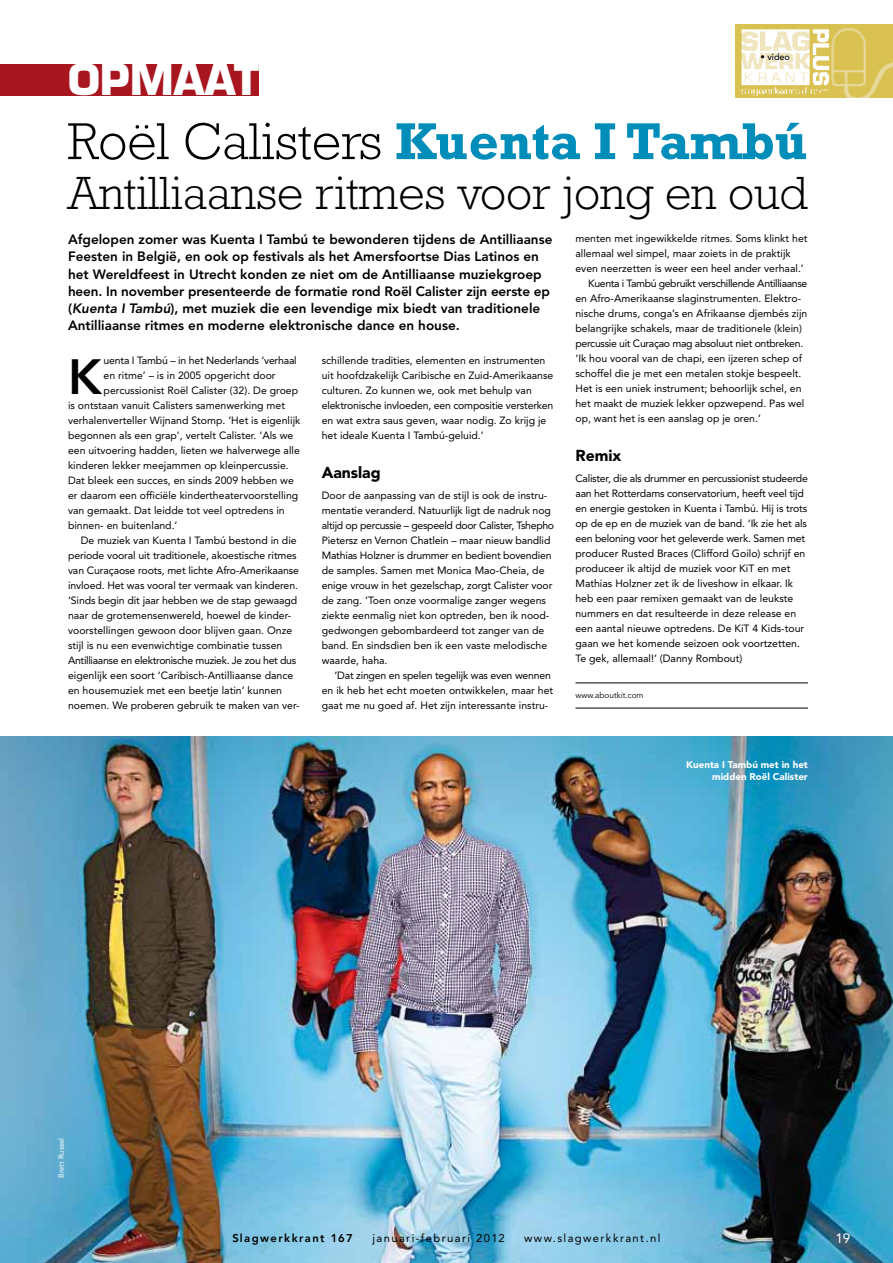
<style>
.page{position:relative;width:893px;height:1263px;background:#fff}
.page>*{position:absolute;margin:0;border:0;box-sizing:border-box;transform-origin:0 0}
.t1{font:300 52.65px "Rockwell Std";color:#000}
.t2{font:800 49.05px "Avenir LT Std";color:#000}
.t3{font:300 47.25px "Rockwell Std";color:#000}
.t4{font:700 42px "Eurostile LT Std";color:#fff}
.t5{font:900 15.75px "Avenir LT Std";color:#000}
.t6{font:800 13.5px/17.2px "Avenir LT Std";color:#000}
.t7{font:13.5px "Avenir LT Std";color:#fff}
.t8{font:11.25px "Avenir LT Std";letter-spacing:.125em;color:#000}
.t9{font:800 11.25px "Avenir LT Std";letter-spacing:.125em;color:#000}
.t10{font:10.5px/15px "Avenir LT Std";color:#000}
.t11{font:10.5px "Avenir LT Std";letter-spacing:-.03em;color:#000}
.t12{font:10.5px "Avenir LT Std";letter-spacing:-.035em;color:#000}
.t13{font:10.5px "Avenir LT Std";letter-spacing:-.02em;color:#000}
.t14{font:900 9.75px/11.7px "Avenir LT Std";color:#fff;text-align:right}
.t15{font:500 9px "Avenir LT Std";color:#000}
.t16{font:8.25px "Avenir LT Std";color:#000}
.t17{font:7.5px "Avenir LT Std";color:#fff}
.s1{font-weight:700;color:#008db9}
.s2{font-style:italic}
</style>
<div class="page">
<img style="left:0;top:736px;width:893px;height:527px">
<div style="left:0;top:64px;width:259px;height:31px;background:#a8161f"></div>
<hr style="left:575px;top:708px;width:233px;height:1px;background:#000">
<hr style="left:575px;top:682px;width:233px;height:1px;background:#000">
<img style="left:736px;top:24px;width:157px;height:74px">
<p class="t15" style="left:760px;top:52px;width:31px">• video</p>
<h3 class="t4" style="left:68px;top:54px;width:193px">OPMAAT</h3>
<h1 class="t1" style="left:68px;top:111px;width:741px">Roël Calisters <span class="s1">Kuenta I Tambú</span></h1>
<h3 class="t3" style="left:68px;top:166px;width:741px">Antilliaanse ritmes voor jong en oud</h3>
<p class="t6" style="left:68px;top:231px;width:486px">Afgelopen zomer was Kuenta I Tambú te bewonderen tijdens de Antilliaanse Feesten in België, en ook op festivals als het Amersfoortse Dias Latinos en het Wereldfeest in Utrecht konden ze niet om de Antilliaanse muziekgroep heen. In november presenteerde de formatie rond Roël Calister zijn eerste ep (<span class="s2">Kuenta I Tambú</span>), met muziek die een levendige mix biedt van traditionele Antilliaanse ritmes en moderne elektronische dance en house.</p>
<h2 class="t2" style="left:68px;top:348px;width:35px">K</h2>
<p class="t13" style="left:104px;top:354px;width:195px">uenta I Tambú – in het Nederlands ‘verhaal</p>
<p class="t10" style="left:104px;top:368px;width:173px">en ritme’ – is in 2005 opgericht door</p>
<p class="t10" style="left:104px;top:383px;width:196px">percussionist Roël Calister (32). De groep</p>
<p class="t10" style="left:68px;top:398px;width:219px">is ontstaan vanuit Calisters samenwerking met</p>
<p class="t10" style="left:68px;top:413px;width:234px">verhalenverteller Wijnand Stomp. ‘Het is eigenlijk</p>
<p class="t10" style="left:68px;top:428px;width:227px">begonnen als een grap’, vertelt Calister. ‘Als we</p>
<p class="t10" style="left:68px;top:443px;width:233px">een uitvoering hadden, lieten we halverwege alle</p>
<p class="t10" style="left:68px;top:458px;width:222px">kinderen lekker meejammen op kleinpercussie.</p>
<p class="t10" style="left:68px;top:473px;width:227px">Dat bleek een succes, en sinds 2009 hebben we</p>
<p class="t10" style="left:68px;top:488px;width:232px">er daarom een officiële kindertheatervoorstelling</p>
<p class="t10" style="left:68px;top:503px;width:218px">van gemaakt. Dat leidde tot veel optredens in</p>
<p class="t10" style="left:68px;top:518px;width:111px">binnen- en buitenland.’</p>
<p class="t10" style="left:81px;top:533px;width:217px">De muziek van Kuenta I Tambú bestond in die</p>
<p class="t10" style="left:68px;top:548px;width:230px">periode vooral uit traditionele, akoestische ritmes</p>
<p class="t10" style="left:68px;top:563px;width:233px">van Curaçaose roots, met lichte Afro-Amerikaanse</p>
<p class="t10" style="left:68px;top:578px;width:231px">invloed. Het was vooral ter vermaak van kinderen.</p>
<p class="t10" style="left:68px;top:593px;width:231px">‘Sinds begin dit jaar hebben we de stap gewaagd</p>
<p class="t10" style="left:68px;top:608px;width:225px">naar de grotemensenwereld, hoewel de kinder-</p>
<p class="t10" style="left:68px;top:623px;width:226px">voorstellingen gewoon door blijven gaan. Onze</p>
<p class="t10" style="left:68px;top:638px;width:216px">stijl is nu een evenwichtige combinatie tussen</p>
<p class="t11" style="left:68px;top:654px;width:230px">Antilliaanse en elektronische muziek. Je zou het dus</p>
<p class="t10" style="left:68px;top:668px;width:227px">eigenlijk een soort ‘Caribisch-Antilliaanse dance</p>
<p class="t10" style="left:68px;top:683px;width:215px">en housemuziek met een beetje latin’ kunnen</p>
<p class="t10" style="left:68px;top:698px;width:233px">noemen. We proberen gebruik te maken van ver-</p>
<p class="t10" style="left:322px;top:353px;width:233px">schillende tradities, elementen en instrumenten uit hoofdzakelijk Caribische en Zuid-Amerikaanse culturen. Zo kunnen we, ook met behulp van elektronische invloeden, een compositie versterken en wat extra saus geven, waar nodig. Zo krijg je het ideale Kuenta I Tambú-geluid.’</p>
<h3 class="t5" style="left:322px;top:463px;width:60px">Aanslag</h3>
<p class="t10" style="left:322px;top:488px;width:234px">Door de aanpassing van de stijl is ook de instru&shy;mentatie veranderd. Natuurlijk ligt de nadruk nog altijd op percussie – gespeeld door Calister, Tshepho Pietersz en Vernon Chatlein – maar nieuw bandlid Mathias Holzner is drummer en bedient bovendien de samples. Samen met Monica Mao-Cheia, de enige vrouw in het gezelschap, zorgt Calister voor de zang. ‘Toen onze voormalige zanger wegens ziekte eenmalig niet kon optreden, ben ik nood&shy;gedwongen gebombardeerd tot zanger van de band. En sindsdien ben ik een vaste melodische waarde, haha.</p>
<p class="t10" style="left:322px;top:668px;width:233px;text-indent:13px">‘Dat zingen en spelen tegelijk was even wennen en ik heb het echt moeten ontwikkelen, maar het gaat me nu goed af. Het zijn interessante instru-</p>
<p class="t10" style="left:575px;top:231px;width:234px">menten met ingewikkelde ritmes. Soms klinkt het</p>
<p class="t10" style="left:575px;top:246px;width:217px">allemaal wel simpel, maar zoiets in de praktijk</p>
<p class="t10" style="left:575px;top:261px;width:230px">even neerzetten is weer een heel ander verhaal.’</p>
<p class="t12" style="left:588px;top:277px;width:221px">Kuenta i Tambú gebruikt verschillende Antilliaanse</p>
<p class="t10" style="left:575px;top:291px;width:226px">en Afro-Amerikaanse slaginstrumenten. Elektro-</p>
<p class="t10" style="left:575px;top:306px;width:233px">nische drums, conga’s en Afrikaanse djembés zijn</p>
<p class="t10" style="left:575px;top:321px;width:228px">belangrijke schakels, maar de traditionele (klein)</p>
<p class="t11" style="left:575px;top:337px;width:229px">percussie uit Curaçao mag absoluut niet ontbreken.</p>
<p class="t10" style="left:575px;top:351px;width:228px">‘Ik hou vooral van de chapi, een ijzeren schep of</p>
<p class="t10" style="left:575px;top:366px;width:228px">schoffel die je met een metalen stokje bespeelt.</p>
<p class="t10" style="left:575px;top:381px;width:228px">Het is een uniek instrument; behoorlijk schel, en</p>
<p class="t10" style="left:575px;top:396px;width:230px">het maakt de muziek lekker opzwepend. Pas wel</p>
<p class="t10" style="left:575px;top:411px;width:187px">op, want het is een aanslag op je oren.’</p>
<h3 class="t5" style="left:575px;top:446px;width:47px">Remix</h3>
<p class="t10" style="left:575px;top:471px;width:234px">Calister, die als drummer en percussionist studeerde aan het Rotterdams conservatorium, heeft veel tijd en energie gestoken in Kuenta i Tambú. Hij is trots op de ep en de muziek van de band. ‘Ik zie het als een beloning voor het geleverde werk. Samen met producer Rusted Braces (Clifford Goilo) schrijf en produceer ik altijd de muziek voor KiT en met Mathias Holzner zet ik de liveshow in elkaar. Ik heb een paar remixen gemaakt van de leukste nummers en dat resulteerde in deze release en een aantal nieuwe optredens. De KiT 4 Kids-tour gaan we het komende seizoen ook voortzetten.<br>Te gek, allemaal!’ (Danny Rombout)</p>
<p class="t16" style="left:575px;top:690px;width:70px">www.aboutkit.com</p>
<p class="t14" style="left:686px;top:759px;width:123px">Kuenta I Tambú met in het midden Roël Calister</p>
<p class="t17" style="left:57px;top:1178px;width:41px;rotate:-90deg">Brett Russel</p>
<p class="t9" style="left:232px;top:1231px;width:122px">Slagwerkkrant 167</p>
<p class="t8" style="left:372px;top:1231px;width:134px">januari-februari 2012</p>
<p class="t8" style="left:524px;top:1231px;width:138px">www.slagwerkkrant.nl</p>
<p class="t7" style="left:835px;top:1231px;width:17px">19</p>
</div>
